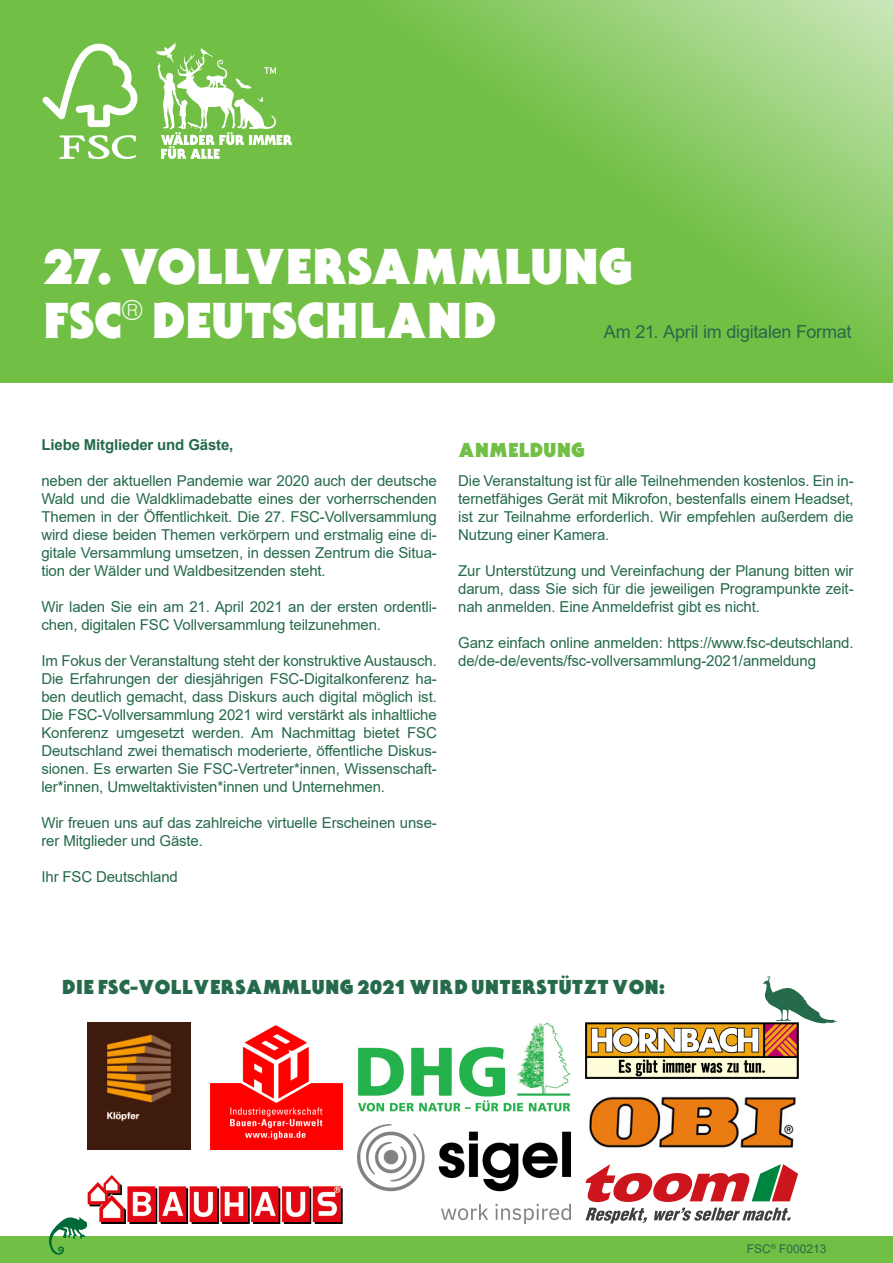
<style>
.page{position:relative;width:893px;height:1263px;background:#fff}
.page>*{position:absolute;margin:0;border:0;box-sizing:border-box;transform-origin:0 0}
.t1{font:900 45px "Serif Gothic";letter-spacing:-.025em;color:#fff}
.t2{font:900 18px "Serif Gothic";color:#256a4a}
.t3{font:18px "Arial";letter-spacing:-.015em;color:#256a4a}
.t4{font:900 18px "Serif Gothic";letter-spacing:-.01em;color:#71bf44}
.t5{font:15px/18px "Arial";letter-spacing:-.01em;color:#256a4a;text-align:justify}
.t6{font:700 15px "Arial";letter-spacing:-.01em;color:#256a4a}
.t7{font:12px "Arial";color:#256a4a}
</style>
<div class="page">
<div style="left:0;top:1236px;width:893px;height:27px;background:#71bf44"></div>
<svg style="left:0;top:0;width:893px;height:383px;background:#7ac351"></svg>
<svg style="left:49px;top:1217px;width:39px;height:38px"></svg>
<svg style="left:763px;top:976px;width:75px;height:47px"></svg>
<img style="left:87px;top:1175px;width:255px;height:48px">
<img style="left:585px;top:1022px;width:213px;height:57px">
<img style="left:211px;top:1025px;width:131px;height:125px">
<img style="left:87px;top:1022px;width:104px;height:128px">
<img style="left:589px;top:1096px;width:207px;height:52px">
<svg style="left:586px;top:1164px;width:212px;height:38px"></svg>
<svg style="left:586px;top:1208px;width:61px;height:15px"></svg>
<svg style="left:654px;top:1208px;width:137px;height:13px"></svg>
<img style="left:357px;top:1124px;width:213px;height:99px">
<img style="left:357px;top:1022px;width:213px;height:90px">
<svg style="left:43px;top:44px;width:95px;height:83px"></svg>
<svg style="left:59px;top:135px;width:78px;height:24px"></svg>
<svg style="left:155px;top:43px;width:137px;height:116px"></svg>
<p class="t1" style="left:43px;top:236px;width:592px">27. VOLLVERSAMMLUNG</p>
<p class="t1" style="left:43px;top:290px;width:455px">FSC<sup>®</sup> DEUTSCHLAND</p>
<p class="t3" style="left:604px;top:319px;width:249px">Am 21. April im digitalen Format</p>
<p class="t6" style="left:41px;top:434px;width:193px">Liebe Mitglieder und Gäste,</p>
<p class="t5" style="left:41px;top:472px;width:397px">neben der aktuellen Pandemie war 2020 auch der deutsche Wald und die Waldklimadebatte eines der vorherrschenden Themen in der Öffentlichkeit. Die 27. FSC-Vollversammlung wird diese beiden Themen verkörpern und erstmalig eine di&shy;gitale Versammlung umsetzen, in dessen Zentrum die Situa&shy;tion der Wälder und Waldbesitzenden steht.</p>
<p class="t5" style="left:41px;top:598px;width:397px">Wir laden Sie ein am 21. April 2021 an der ersten ordentli&shy;chen, digitalen FSC Vollversammlung teilzunehmen.</p>
<p class="t5" style="left:41px;top:652px;width:397px">Im Fokus der Veranstaltung steht der konstruktive Austausch.<br>Die Erfahrungen der diesjährigen FSC-Digitalkonferenz ha&shy;ben deutlich gemacht, dass Diskurs auch digital möglich ist.<br>Die FSC-Vollversammlung 2021 wird verstärkt als inhaltliche Konferenz umgesetzt werden. Am Nachmittag bietet FSC Deutschland zwei thematisch moderierte, öffentliche Diskus&shy;sionen. Es erwarten Sie FSC-Vertreter*innen, Wissenschaft&shy;ler*innen, Umweltaktivisten*innen und Unternehmen.</p>
<p class="t5" style="left:41px;top:814px;width:397px">Wir freuen uns auf das zahlreiche virtuelle Erscheinen unse&shy;rer Mitglieder und Gäste.</p>
<p class="t5" style="left:41px;top:868px;width:138px">Ihr FSC Deutschland</p>
<p class="t4" style="left:458px;top:438px;width:128px">ANMELDUNG</p>
<p class="t5" style="left:458px;top:472px;width:397px">Die Veranstaltung ist für alle Teilnehmenden kostenlos. Ein in&shy;ternetfähiges Gerät mit Mikrofon, bestenfalls einem Headset, ist zur Teilnahme erforderlich. Wir empfehlen außerdem die Nutzung einer Kamera.</p>
<p class="t5" style="left:458px;top:562px;width:397px">Zur Unterstützung und Vereinfachung der Planung bitten wir darum, dass Sie sich für die jeweiligen Programpunkte zeit&shy;nah anmelden. Eine Anmeldefrist gibt es nicht.</p>
<p class="t5" style="left:458px;top:634px;width:397px">Ganz einfach online anmelden: https://www.fsc-deutschland. de/de-de/events/fsc-vollversammlung-2021/anmeldung</p>
<p class="t2" style="left:62px;top:975px;width:604px">DIE FSC-VOLLVERSAMMLUNG 2021 WIRD UNTERSTÜTZT VON:</p>
<p class="t7" style="left:747px;top:1241px;width:81px">FSC<sup>®</sup> F000213</p>
</div>
